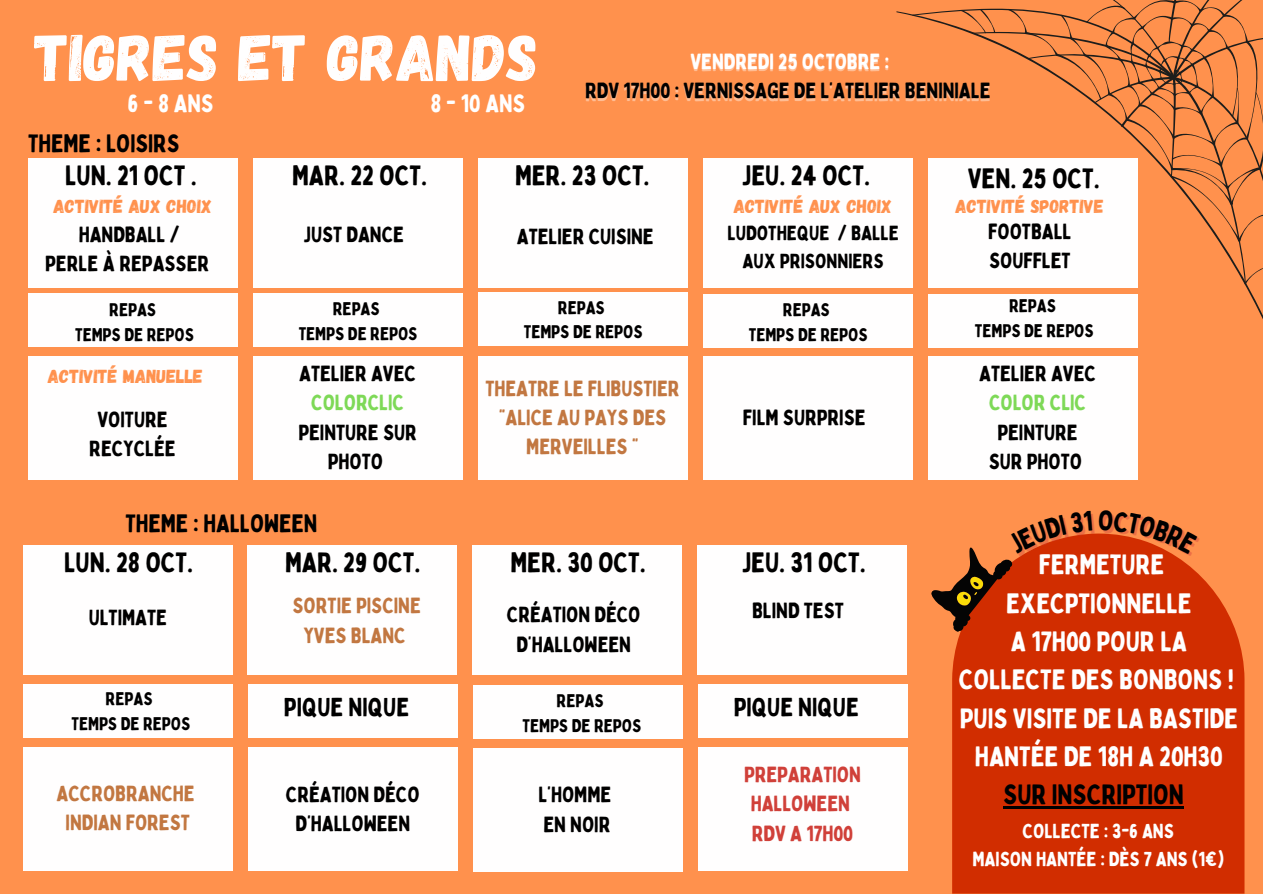
<style>
.page{position:relative;width:1263px;height:894px;background:#fff}
.page>*{position:absolute;margin:0;border:0;box-sizing:border-box;transform-origin:0 0}
.t1{font:66px "Gagalin";color:#fffefe}
.t2{font:27.6px/38.2px "Bobby Jones";letter-spacing:-.005em;color:#fff;text-align:center}
.t3{font:27.6px "Bobby Jones";letter-spacing:-.005em;color:#000}
.t4{font:25.65px "Bobby Jones";letter-spacing:-.005em;color:#000}
.t5{font:24.75px "Bobby Jones";letter-spacing:-.005em;color:#000}
.t6{font:24.75px "Bobby Jones";letter-spacing:-.005em;color:#fff}
.t7{font:22.65px "Bobby Jones";letter-spacing:-.005em;color:#000}
.t8{font:21.6px/29.2px "Bobby Jones";letter-spacing:-.005em;color:#000;text-align:center}
.t9{font:21.6px/29.2px "Bobby Jones";letter-spacing:-.005em;color:#c27741;text-align:center}
.t10{font:21.6px/29.2px "Bobby Jones";letter-spacing:-.005em;color:#d04039;text-align:center}
.t11{font:21.6px "Bobby Jones";letter-spacing:-.005em;color:#fff}
.t12{font:20.1px/28.2px "Bobby Jones";letter-spacing:-.005em;color:#000;text-align:center}
.t13{font:19.95px/27.8px "Bobby Jones";letter-spacing:-.005em;color:#fff;text-align:center}
.t14{font:18.75px "Gagalin";color:#ff914d}
.t15{font:18.15px/24.8px "Bobby Jones";letter-spacing:-.005em;color:#000;text-align:center}
.s1{color:#7ed957}
.s2{color:#000}
</style>
<div class="page">
<div style="left:0;top:0;width:1263px;height:893px;background:#ff914d"></div>
<div style="left:28px;top:356px;width:210px;height:123px;background:#fffefe"></div>
<div style="left:253px;top:356px;width:209px;height:123px;background:#fffefe"></div>
<div style="left:478px;top:356px;width:209px;height:123px;background:#fffefe"></div>
<svg style="left:896px;top:11px;width:367px;height:366px"></svg>
<svg style="left:1244px;top:264px;width:19px;height:20px"></svg>
<svg style="left:912px;top:0;width:351px;height:242px"></svg>
<div style="left:703px;top:356px;width:209px;height:123px;background:#fffefe"></div>
<div style="left:928px;top:356px;width:209px;height:123px;background:#fffefe"></div>
<div style="left:28px;top:293px;width:209px;height:54px;background:#fffefe"></div>
<div style="left:253px;top:293px;width:209px;height:54px;background:#fffefe"></div>
<div style="left:478px;top:292px;width:209px;height:54px;background:#fffefe"></div>
<div style="left:703px;top:294px;width:209px;height:53px;background:#fffefe"></div>
<div style="left:928px;top:294px;width:209px;height:53px;background:#fffefe"></div>
<div style="left:28px;top:158px;width:210px;height:129px;background:#fffefe"></div>
<div style="left:253px;top:158px;width:209px;height:129px;background:#fffefe"></div>
<div style="left:478px;top:158px;width:209px;height:129px;background:#fffefe"></div>
<div style="left:703px;top:158px;width:209px;height:129px;background:#fffefe"></div>
<div style="left:928px;top:158px;width:209px;height:129px;background:#fffefe"></div>
<div style="left:23px;top:746px;width:210px;height:124px;background:#fffefe"></div>
<div style="left:698px;top:746px;width:210px;height:124px;background:#fffefe"></div>
<div style="left:23px;top:683px;width:210px;height:54px;background:#fffefe"></div>
<div style="left:248px;top:683px;width:210px;height:54px;background:#fffefe"></div>
<div style="left:698px;top:684px;width:210px;height:54px;background:#fffefe"></div>
<div style="left:474px;top:748px;width:209px;height:123px;background:#fffefe"></div>
<div style="left:474px;top:685px;width:209px;height:54px;background:#fffefe"></div>
<div style="left:23px;top:545px;width:210px;height:129px;background:#fffefe"></div>
<div style="left:248px;top:545px;width:209px;height:129px;background:#fffefe"></div>
<div style="left:698px;top:545px;width:209px;height:129px;background:#fffefe"></div>
<div style="left:472px;top:545px;width:210px;height:129px;background:#fffefe"></div>
<div style="left:248px;top:746px;width:210px;height:124px;background:#fffefe"></div>
<div style="left:952px;top:533px;width:292px;height:360px;background:#d12d00"></div>
<hr style="left:1003px;top:806px;width:181px;height:2px;background:#000">
<svg style="left:931px;top:533px;width:161px;height:101px"></svg>
<svg style="left:1099px;top:533px;width:101px;height:23px"></svg>
<h4 class="t1" style="left:35px;top:15px;width:505px">TIGRES ET GRANDS</h4>
<h4 class="t6" style="left:128px;top:87px;width:88px">6-8ANS</h4>
<p class="t6" style="left:430px;top:87px;width:96px">8-10ANS</p>
<h4 class="t5" style="left:28px;top:127px;width:153px">THEME : LOISIRS</h4>
<h5 class="t11" style="left:690px;top:48px;width:200px">VENDREDI 25 OCTOBRE :</h5>
<h5 class="t8" style="left:585px;top:75px;width:407px">RDV 17H00 : VERNISSAGE DE L’ATELIER BENINIALE</h5>
<h5 class="t3" style="left:65px;top:158px;width:133px">LUN. 21 OCT .</h5>
<h1 class="t3" style="left:292px;top:158px;width:136px">MAR. 22 OCT.</h1>
<h4 class="t3" style="left:515px;top:158px;width:136px">MER. 23 OCT.</h4>
<h3 class="t3" style="left:742px;top:158px;width:130px">JEU. 24 OCT.</h3>
<h3 class="t3" style="left:968px;top:161px;width:134px">VEN. 25 OCT.</h3>
<h4 class="t14" style="left:54px;top:194px;width:160px">ACTIVITÉ AUX CHOIX</h4>
<h2 class="t8" style="left:45px;top:219px;width:166px">HANDBALL /<br>PERLE À REPASSER</h2>
<h2 class="t8" style="left:303px;top:219px;width:102px">JUST DANCE</h2>
<h2 class="t14" style="left:734px;top:194px;width:160px">ACTIVITÉ AUX CHOIX</h2>
<h4 class="t8" style="left:517px;top:221px;width:138px">ATELIER CUISINE</h4>
<h3 class="t12" style="left:728px;top:218px;width:173px">LUDOTHEQUE / BALLE<br>AUX PRISONNIERS</h3>
<h4 class="t14" style="left:955px;top:194px;width:150px">ACTIVITÉ SPORTIVE</h4>
<h5 class="t8" style="left:988px;top:216px;width:85px;text-align:left">FOOTBALL<br>SOUFFLET</h5>
<h2 class="t15" style="left:75px;top:297px;width:120px">REPAS<br>TEMPS DE REPOS</h2>
<p class="t15" style="left:299px;top:296px;width:120px">REPAS<br>TEMPS DE REPOS</p>
<h4 class="t15" style="left:524px;top:294px;width:120px">REPAS<br>TEMPS DE REPOS</h4>
<h4 class="t14" style="left:48px;top:363px;width:156px">ACTIVITÉ MANUELLE</h4>
<h5 class="t8" style="left:89px;top:404px;width:88px">VOITURE<br>RECYCLÉE</h5>
<h4 class="t8" style="left:298px;top:358px;width:120px">ATELIER AVEC<br><span class="s1">COLORCLIC<br></span>PEINTURE SUR<br>PHOTO</h4>
<h2 class="t5" style="left:125px;top:508px;width:193px">THEME : HALLOWEEN</h2>
<h5 class="t9" style="left:485px;top:373px;width:196px">THEATRE LE FLIBUSTIER “ALICE AU PAYS DES<br>MERVEILLES ”</h5>
<p class="t15" style="left:749px;top:297px;width:120px">REPAS<br>TEMPS DE REPOS</p>
<h4 class="t15" style="left:975px;top:293px;width:120px">REPAS<br>TEMPS DE REPOS</h4>
<h4 class="t8" style="left:743px;top:402px;width:124px">FILM SURPRISE</h4>
<h3 class="t8" style="left:979px;top:358px;width:118px">ATELIER AVEC<br><span class="s1">COLOR CLIC<br></span>PEINTURE<br>SUR PHOTO</h3>
<h4 class="t3" style="left:64px;top:545px;width:130px">LUN. 28 OCT.</h4>
<h2 class="t3" style="left:511px;top:545px;width:137px">MER. 30 OCT.</h2>
<h4 class="t3" style="left:742px;top:545px;width:125px">JEU. 31 OCT.</h4>
<h2 class="t3" style="left:285px;top:545px;width:137px">MAR. 29 OCT.</h2>
<h2 class="t8" style="left:89px;top:601px;width:80px">ULTIMATE</h2>
<h4 class="t9" style="left:293px;top:590px;width:130px">SORTIE PISCINE<br>YVES BLANC</h4>
<h2 class="t8" style="left:507px;top:599px;width:135px">CRÉATION DÉCO<br>D’HALLOWEEN</h2>
<h2 class="t8" style="left:752px;top:595px;width:93px">BLIND TEST</h2>
<h3 class="t15" style="left:71px;top:686px;width:120px">REPAS<br>TEMPS DE REPOS</h3>
<h2 class="t4" style="left:734px;top:691px;width:127px">PIQUE NIQUE</h2>
<h5 class="t15" style="left:522px;top:687px;width:120px">REPAS<br>TEMPS DE REPOS</h5>
<h4 class="t4" style="left:284px;top:691px;width:127px">PIQUE NIQUE</h4>
<h2 class="t9" style="left:57px;top:777px;width:140px">ACCROBRANCHE<br>INDIAN FOREST</h2>
<h4 class="t8" style="left:286px;top:779px;width:135px">CRÉATION DÉCO<br>D’HALLOWEEN</h4>
<p class="t7" style="left:280px;top:794px;width:146px">ACCROBRANCHE</p>
<h4 class="t8" style="left:538px;top:779px;width:74px;text-align:left">L’HOMME<br>EN NOIR</h4>
<h4 class="t10" style="left:744px;top:759px;width:118px">PREPARATION<br>HALLOWEEN<br>RDV A 17H00</h4>
<p class="t2" style="left:959px;top:545px;width:281px">FERMETURE<br>EXECPTIONNELLE<br>A 17H00 POUR LA<br>COLLECTE DES BONBONS !<br>PUIS VISITE DE LA BASTIDE<br>HANTÉE DE 18H A 20H30<br><span class="s2">SUR INSCRIPTION</span></p>
<h2 class="t13" style="left:972px;top:816px;width:253px">COLLECTE : 3-6 ANS<br>MAISON HANTÉE : DÈS 7 ANS (1€)</h2>
</div>
